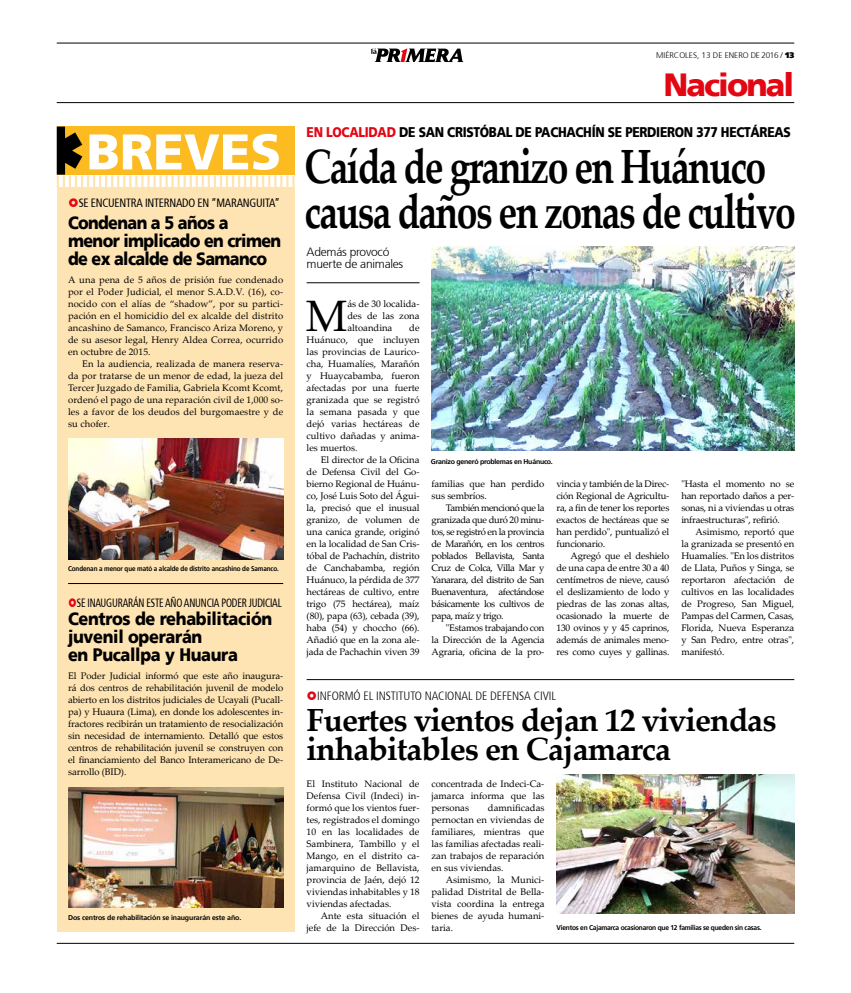
<style>
.page{position:relative;width:851px;height:993px;background:#fff}
.page>*{position:absolute;margin:0;border:0;box-sizing:border-box;transform-origin:0 0}
.t1{font:900 50px "Frutiger 75";color:#fff}
.t2{font:700 48px/45px "Palatino Linotype";letter-spacing:-.045em;color:#000;scale:.78 1}
.t3{font:44px "Palatino Linotype";color:#000}
.t4{font:700 32px/29px "Palatino Linotype";letter-spacing:-.03em;color:#000}
.t5{font:900 32px "Frutiger 75";letter-spacing:-.06em;color:#e30613}
.t6{font:900 18px/18px "Frutiger 75";letter-spacing:-.04em;color:#000;scale:.89 1}
.t7{font:900 18px/18px "Frutiger 75";letter-spacing:-.02em;color:#000;scale:.9 1}
.t8{font:900 14px "Frutiger 75";letter-spacing:-.025em;color:#000;scale:.86 1}
.t9{font:condensed 12px "Frutiger 57";letter-spacing:-.02em;color:#000;scale:.82 1}
.t10{font:300 condensed 12px "Frutiger 47";letter-spacing:-.005em;color:#000}
.t11{font:condensed 12px "Frutiger 57";letter-spacing:-.02em;color:#000;scale:.93 1}
.t12{font:300 12px/12.5px "Frutiger 45";letter-spacing:-.02em;color:#000}
.t13{font:9.5px/12px "Palatino Linotype";letter-spacing:-.01em;color:#000;text-align:justify}
.t14{font:300 8.2px "Frutiger 45";color:#000}
.t15{font:700 7px "Frutiger 65";letter-spacing:-.035em;color:#000;scale:.95 1}
.t16{font:700 7px "Frutiger 65";letter-spacing:-.015em;color:#000;scale:.9 1}
.t17{font:700 7px "Frutiger 65";letter-spacing:-.015em;color:#000}
.t18{font:700 7px "Frutiger 65";letter-spacing:-.035em;color:#000}
.s1{font-family:"Frutiger";font-weight:900}
.s2{color:#e30613}
</style>
<div class="page">
<hr style="left:57px;top:102px;width:737px;height:1px;background:#000">
<hr style="left:57px;top:43px;width:737px;height:1px;background:#000">
<svg style="left:371px;top:48px;width:92px;height:14px"></svg>
<hr style="left:57px;top:942px;width:737px;height:1px;background:#000">
<div style="left:57px;top:187px;width:237px;height:744px;background:#ffe4b3"></div>
<svg style="left:57px;top:126px;width:237px;height:61px;background:#ecbb46"></svg>
<hr style="left:306px;top:679px;width:488px;height:1px;background:#000">
<hr style="left:306px;top:282px;width:113px;height:1px;background:#000">
<hr style="left:68px;top:583px;width:215px;height:1px;background:#000">
<img style="left:68px;top:787px;width:215px;height:120px">
<img style="left:68px;top:439px;width:215px;height:120px">
<img style="left:432px;top:247px;width:362px;height:204px">
<img style="left:556px;top:774px;width:238px;height:139px">
<h1 class="t1" style="left:86px;top:122px;width:196px">BREVES</h1>
<p class="t11" style="left:79px;top:196px;width:218px">SE ENCUENTRA INTERNADO EN “MARANGUITA”</p>
<h3 class="t6" style="left:68px;top:214px;width:241px">Condenan a 5 años a menor implicado en crimen de ex alcalde de Samanco</h3>
<p class="t13" style="left:68px;top:273px;width:217px">A una pena de 5 años de prisión fue condenado por el Poder Judicial, el menor S.A.D.V. (16), co&shy;nocido con el alías de “shadow”, por su partici&shy;pación en el homicidio del ex alcalde del distrito ancashino de Samanco, Francisco Ariza Moreno, y de su asesor legal, Henry Aldea Correa, ocurrido en octubre de 2015.</p>
<p class="t13" style="left:68px;top:357px;width:217px;text-indent:14px">En la audiencia, realizada de manera reserva&shy;da por tratarse de un menor de edad, la jueza del Tercer Juzgado de Familia, Gabriela Kcomt Kcomt, ordenó el pago de una reparación civil de 1,000 so&shy;les a favor de los deudos del burgomaestre y de su chofer.</p>
<p class="t16" style="left:68px;top:564px;width:236px">Condenan a menor que mató a alcalde de distrito ancashino de Samanco.</p>
<p class="t9" style="left:77px;top:596px;width:251px">SE INAUGURARÁN ESTE AÑO ANUNCIA PODER JUDICIAL</p>
<h3 class="t7" style="left:68px;top:609px;width:228px">Centros de rehabilitación juvenil operarán<br>en Pucallpa y Huaura</h3>
<p class="t13" style="left:68px;top:669px;width:217px">El Poder Judicial informó que este año inaugura&shy;rá dos centros de rehabilitación juvenil de modelo abierto en los distritos judiciales de Ucayali (Pucall&shy;pa) y Huaura (Lima), en donde los adolescentes in&shy;fractores recibirán un tratamiento de resocialización sin necesidad de internamiento. Detalló que estos centros de rehabilitación juvenil se construyen con el financiamiento del Banco Interamericano de De&shy;sarrollo (BID).</p>
<p class="t17" style="left:68px;top:912px;width:175px">Dos centros de rehabilitación se inaugurarán este año.</p>
<p class="t14" style="left:656px;top:50px;width:139px">MIÉRCOLES, 13 DE ENERO DE 2016 / <span class="s1">13</span></p>
<h3 class="t5" style="left:663px;top:66px;width:132px">Nacional</h3>
<h3 class="t8" style="left:306px;top:124px;width:564px"><span class="s2">EN LOCALIDAD</span> DE SAN CRISTÓBAL DE PACHACHÍN SE PERDIERON 377 HECTÁREAS</h3>
<h2 class="t2" style="left:304px;top:142px;width:631px">Caída de granizo en Huánuco causa daños en zonas de cultivo</h2>
<p class="t12" style="left:306px;top:245px;width:98px">Además provocó muerte de animales</p>
<h3 class="t3" style="left:306px;top:284px;width:43px">M</h3>
<p class="t13" style="left:347px;top:297px;width:74px">ás de 30 localida&shy;des de las zona altoandina</p>
<p class="t13" style="left:306px;top:321px;width:114px;text-indent:102px">de Huánuco, que incluyen las provincias de Laurico&shy;cha, Huamalíes, Marañón y Huaycabamba, fueron afectadas por una fuerte granizada que se registró la semana pasada y que dejó varias hectáreas de cultivo dañadas y anima&shy;les muertos.</p>
<p class="t13" style="left:306px;top:453px;width:114px;text-indent:14px">El director de la Oficina de Defensa Civil del Go&shy;bierno Regional de Huánu&shy;co, José Luis Soto del Águi&shy;la, precisó que el inusual granizo, de volumen de una canica grande, originó en la localidad de San Cris&shy;tóbal de Pachachín, distrito de Canchabamba, región Huánuco, la pérdida de 377 hectáreas de cultivo, entre trigo (75 hectárea), maíz (80), papa (63), cebada (39), haba (54) y choccho (66).<br>Añadió que en la zona ale&shy;jada de Pachachin viven 39</p>
<p class="t18" style="left:431px;top:457px;width:123px">Granizo generó problemas en Huánuco.</p>
<p class="t13" style="left:431px;top:477px;width:114px">familias que han perdido sus sembríos.</p>
<p class="t13" style="left:431px;top:501px;width:114px;text-indent:14px">También mencionó que la granizada que duró 20 minu&shy;tos, se registró en la provincia de Marañón, en los centros poblados Bellavista, Santa Cruz de Colca, Villa Mar y Yanarara, del distrito de San Buenaventura, afectándose básicamente los cultivos de papa, maíz y trigo.</p>
<p class="t13" style="left:431px;top:621px;width:114px;text-indent:14px">"Estamos trabajando con la Dirección de la Agencia Agraria, oficina de la pro-</p>
<p class="t13" style="left:556px;top:477px;width:114px">vincia y también de la Direc&shy;ción Regional de Agricultu&shy;ra, a fin de tener los reportes exactos de hectáreas que se han perdido", puntualizó el funcionario.</p>
<p class="t13" style="left:556px;top:549px;width:114px;text-indent:14px">Agregó que el deshielo de una capa de entre 30 a 40 centímetros de nieve, causó el deslizamiento de lodo y piedras de las zonas altas, ocasionado la muerte de 130 ovinos y y 45 caprinos, además de animales meno&shy;res como cuyes y gallinas.</p>
<p class="t13" style="left:681px;top:477px;width:114px">"Hasta el momento no se han reportado daños a per&shy;sonas, ni a viviendas u otras infraestructuras", refirió.</p>
<p class="t13" style="left:681px;top:525px;width:114px;text-indent:14px">Asimismo, reportó que la granizada se presentó en Huamalíes. "En los distritos de Llata, Puños y Singa, se reportaron afectación de cultivos en las localidades de Progreso, San Miguel, Pampas del Carmen, Casas, Florida, Nueva Esperanza y San Pedro, entre otras", manifestó.</p>
<p class="t10" style="left:317px;top:689px;width:240px">INFORMÓ EL INSTITUTO NACIONAL DE DEFENSA CIVIL</p>
<h3 class="t4" style="left:306px;top:704px;width:471px">Fuertes vientos dejan 12 viviendas inhabitables en Cajamarca</h3>
<p class="t13" style="left:306px;top:777px;width:114px">El Instituto Nacional de Defensa Civil (Indeci) in&shy;formó que los vientos fuer&shy;tes, registrados el domingo 10 en las localidades de Sambinera, Tambillo y el Mango, en el distrito ca&shy;jamarquino de Bellavista, provincia de Jaén, dejó 12 viviendas inhabitables y 18 viviendas afectadas.</p>
<p class="t13" style="left:306px;top:909px;width:114px;text-align:right">Ante esta situación el jefe de la Dirección Des-</p>
<p class="t13" style="left:431px;top:777px;width:114px">concentrada de Indeci-Ca&shy;jamarca informa que las personas</p>
<p class="t13" style="left:431px;top:801px;width:114px;text-indent:56px">damnificadas pernoctan en viviendas de familiares, mientras que las familias afectadas reali&shy;zan trabajos de reparación en sus viviendas.</p>
<p class="t13" style="left:431px;top:873px;width:114px;text-indent:14px">Asimismo, la Munici&shy;palidad Distrital de Bella&shy;vista coordina la entrega bienes de ayuda humani&shy;taria.</p>
<p class="t15" style="left:556px;top:923px;width:217px">Vientos en Cajamarca ocasionaron que 12 familias se queden sin casas.</p>
</div>
